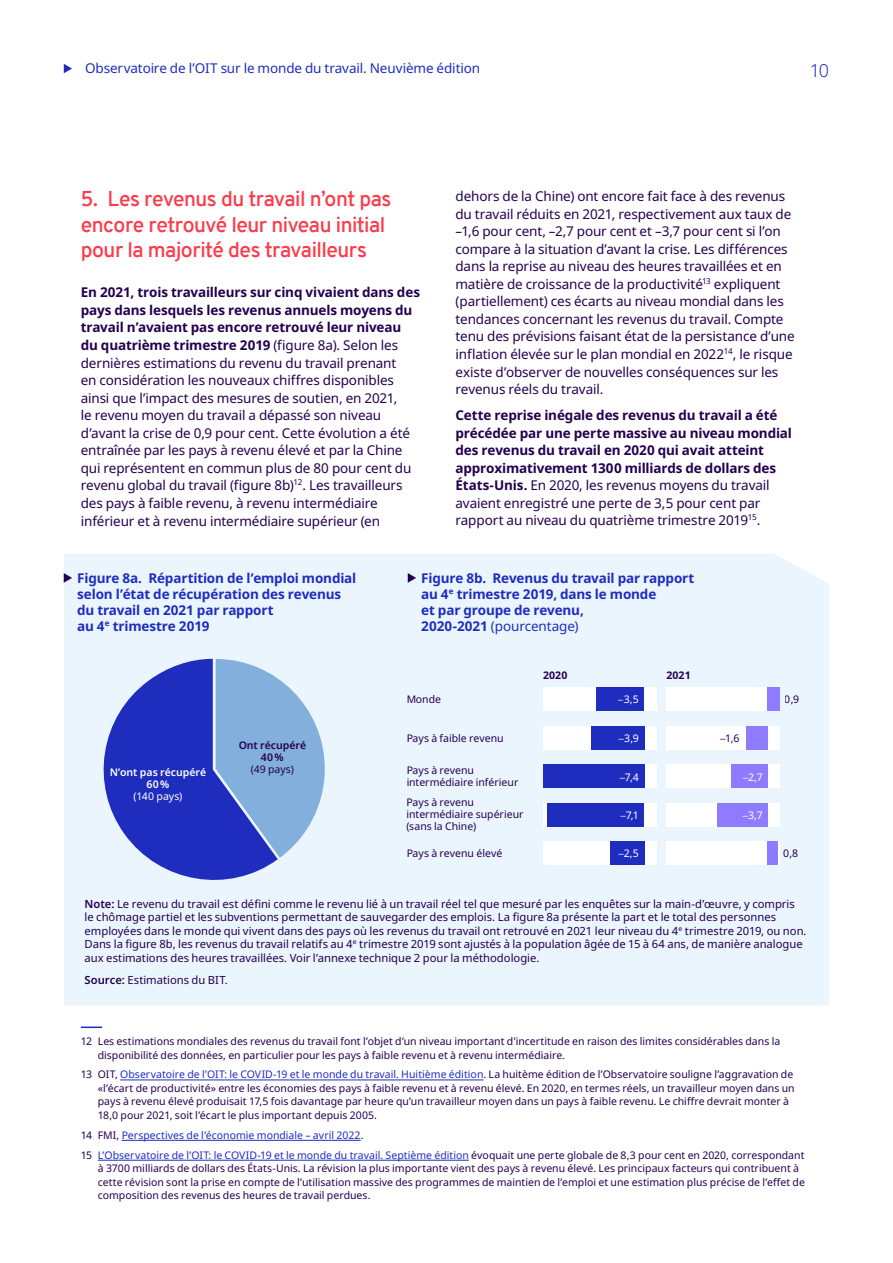
<style>
.page{position:relative;width:893px;height:1263px;background:#fff}
.page>*{position:absolute;margin:0;border:0;box-sizing:border-box;transform-origin:0 0}
.t1{font:600 21px/25.5px "Overpass";letter-spacing:-.025em;color:#fa3c4b}
.t2{font:300 18px "Noto Sans";color:#1e2dbe}
.t3{font:13.5px/17.5px "Noto Sans";letter-spacing:-.01em;color:#230050}
.t4{font:700 13.5px/17.5px "Noto Sans";letter-spacing:-.01em;color:#230050}
.t5{font:700 13.5px/16.2px "Noto Sans";letter-spacing:-.01em;color:#1e2dbe}
.t6{font:13.5px "Noto Sans";letter-spacing:-.01em;color:#1e2dbe}
.t7{font:11.25px/13.5px "Noto Sans";color:#230050}
.t8{font:10.5px/13.5px "Noto Sans";color:#230050}
.t9{font:10.5px/20px "Noto Sans";color:#1e2dbe}
.t10{font:10.5px "Noto Sans";letter-spacing:.005em;color:#fff}
.t11{font:600 10.5px/12px "Noto Sans";color:#fff;text-align:center}
.t12{font:600 10.5px/12px "Noto Sans";color:#230050;text-align:center}
.t13{font:700 10.5px "Noto Sans";letter-spacing:.015em;color:#230050}
.s1{font-weight:700}
.s2{font-weight:400}
.s3{font-family:"Myriad Pro"}
.s4{font-weight:600}
.s5{color:#1e2dbe}
.s6{color:#230050}
</style>
<div class="page">
<svg style="left:64px;top:64px;width:8px;height:9px"></svg>
<hr style="left:81px;top:1026px;width:21px;height:2px;background:#1e2dbe">
<hr style="left:120px;top:1080px;width:363px;height:1px;background:#1e2dbe">
<hr style="left:122px;top:1140px;width:239px;height:1px;background:#1e2dbe">
<hr style="left:98px;top:1160px;width:371px;height:1px;background:#1e2dbe">
<div style="left:64px;top:554px;width:765px;height:451px;background:#ebf5fd"></div>
<svg style="left:89px;top:659px;width:236px;height:236px;background:#7a90da"></svg>
<div style="left:543px;top:687px;width:113px;height:24px;background:#fff"></div>
<div style="left:596px;top:687px;width:48px;height:24px;background:#1e2dbe"></div>
<div style="left:666px;top:687px;width:114px;height:24px;background:#fff"></div>
<div style="left:767px;top:687px;width:13px;height:24px;background:#8e7bff"></div>
<div style="left:543px;top:726px;width:113px;height:23px;background:#fff"></div>
<div style="left:591px;top:726px;width:53px;height:23px;background:#1e2dbe"></div>
<div style="left:666px;top:726px;width:114px;height:23px;background:#fff"></div>
<div style="left:746px;top:726px;width:21px;height:23px;background:#8e7bff"></div>
<div style="left:543px;top:764px;width:113px;height:24px;background:#fff"></div>
<div style="left:543px;top:764px;width:101px;height:24px;background:#1e2dbe"></div>
<div style="left:666px;top:764px;width:114px;height:24px;background:#fff"></div>
<div style="left:731px;top:764px;width:36px;height:24px;background:#8e7bff"></div>
<div style="left:543px;top:803px;width:113px;height:23px;background:#fff"></div>
<div style="left:547px;top:803px;width:97px;height:23px;background:#1e2dbe"></div>
<div style="left:666px;top:803px;width:114px;height:23px;background:#fff"></div>
<div style="left:717px;top:803px;width:50px;height:23px;background:#8e7bff"></div>
<div style="left:543px;top:841px;width:113px;height:23px;background:#fff"></div>
<div style="left:610px;top:841px;width:34px;height:23px;background:#1e2dbe"></div>
<div style="left:666px;top:841px;width:114px;height:23px;background:#fff"></div>
<div style="left:767px;top:841px;width:11px;height:23px;background:#8e7bff"></div>
<svg style="left:64px;top:573px;width:8px;height:10px"></svg>
<svg style="left:408px;top:573px;width:8px;height:10px"></svg>
<p class="t6" style="left:85px;top:59px;width:397px">Observatoire de l’OIT sur le monde du travail. Neuvième édition</p>
<h2 class="t2" style="left:810px;top:57px;width:21px">10</h2>
<h1 class="t1" style="left:81px;top:186px;width:312px">5. Les revenus du travail n’ont pas encore retrouvé leur niveau initial pour la majorité des travailleurs</h1>
<p class="t3" style="left:81px;top:284px;width:341px"><span class="s1">En 2021, trois travailleurs sur cinq vivaient dans des pays dans lesquels les revenus annuels moyens du travail n’avaient pas encore retrouvé leur niveau du quatrième trimestre 2019</span> (figure 8a). Selon les dernières estimations du revenu du travail prenant<br>en considération les nouveaux chiffres disponibles ainsi que l’impact des mesures de soutien, en 2021,<br>le revenu moyen du travail a dépassé son niveau d’avant la crise de 0,9 pour cent. Cette évolution a été entraînée par les pays à revenu élevé et par la Chine qui représentent en commun plus de 80 pour cent du revenu global du travail (figure 8b)<sup>12</sup>. Les travailleurs des pays à faible revenu, à revenu intermédiaire inférieur et à revenu intermédiaire supérieur (en</p>
<p class="t3" style="left:455px;top:188px;width:341px">dehors de la Chine) ont encore fait face à des revenus du travail réduits en 2021, respectivement aux taux de –1,6 pour cent, –2,7 pour cent et –3,7 pour cent si l’on compare à la situation d’avant la crise. Les différences dans la reprise au niveau des heures travaillées et en matière de croissance de la productivité<sup>13</sup> expliquent (partiellement) ces écarts au niveau mondial dans les tendances concernant les revenus du travail. Compte tenu des prévisions faisant état de la persistance d’une inflation élevée sur le plan mondial en 2022<sup>14</sup>, le risque existe d’observer de nouvelles conséquences sur les revenus réels du travail.</p>
<p class="t4" style="left:455px;top:407px;width:338px">Cette reprise inégale des revenus du travail a été précédée par une perte massive au niveau mondial des revenus du travail en 2020 qui avait atteint approximativement 1300 milliards de dollars des États-Unis. <span class="s2">En 2020, les revenus moyens du travail avaient enregistré une perte de 3,5 pour cent par rapport au niveau du quatrième trimestre 2019</span><sup>15</sup><span class="s2">.</span></p>
<p class="t5" style="left:77px;top:570px;width:281px">Figure 8a. Répartition de l’emploi mondial selon l’état de récupération des revenus du travail en 2021 par rapport<br>au 4<sup>e</sup> trimestre 2019</p>
<p class="t5" style="left:421px;top:570px;width:275px">Figure 8b. Revenus du travail par rapport au 4<sup>e</sup> trimestre 2019, dans le monde<br>et par groupe de revenu,<br>2020-2021 <span class="s2">(pourcentage)</span></p>
<p class="t11" style="left:110px;top:766px;width:98px">N’ont pas récupéré<br>60 %</p>
<p class="t10" style="left:134px;top:789px;width:50px">(140 pays)</p>
<p class="t12" style="left:238px;top:740px;width:69px">Ont récupéré<br>40 %</p>
<p class="t8" style="left:251px;top:763px;width:45px">(49 pays)</p>
<p class="t13" style="left:543px;top:667px;width:26px">2020</p>
<p class="t13" style="left:666px;top:667px;width:26px">2021</p>
<p class="t8" style="left:406px;top:693px;width:36px">Monde</p>
<p class="t10" style="left:618px;top:692px;width:23px"><span class="s3">−</span>3,5</p>
<p class="t8" style="left:785px;top:693px;width:16px">0,9</p>
<p class="t8" style="left:406px;top:732px;width:99px">Pays à faible revenu</p>
<p class="t10" style="left:618px;top:731px;width:22px"><span class="s3">−</span>3,9</p>
<p class="t8" style="left:720px;top:732px;width:21px"><span class="s3">−</span>1,6</p>
<p class="t8" style="left:406px;top:764px;width:113px;line-height:12px">Pays à revenu intermédiaire inférieur</p>
<p class="t10" style="left:619px;top:769px;width:21px"><span class="s3">−</span>7,4</p>
<p class="t10" style="left:742px;top:769px;width:22px"><span class="s3">−</span>2,7</p>
<p class="t8" style="left:406px;top:797px;width:119px;line-height:12px">Pays à revenu intermédiaire supérieur (sans la Chine)</p>
<p class="t10" style="left:620px;top:808px;width:20px"><span class="s3">−</span>7,1</p>
<p class="t10" style="left:742px;top:808px;width:22px"><span class="s3">−</span>3,7</p>
<p class="t8" style="left:406px;top:847px;width:97px">Pays à revenu élevé</p>
<p class="t10" style="left:618px;top:846px;width:22px"><span class="s3">−</span>2,5</p>
<p class="t8" style="left:783px;top:847px;width:17px">0,8</p>
<p class="t7" style="left:85px;top:897px;width:723px"><span class="s4">Note:</span> Le revenu du travail est défini comme le revenu lié à un travail réel tel que mesuré par les enquêtes sur la main-d’œuvre, y compris le chômage partiel et les subventions permettant de sauvegarder des emplois. La figure 8a présente la part et le total des personnes employées dans le monde qui vivent dans des pays où les revenus du travail ont retrouvé en 2021 leur niveau du 4<sup>e</sup> trimestre 2019, ou non.<br>Dans la figure 8b, les revenus du travail relatifs au 4<sup>e</sup> trimestre 2019 sont ajustés à la population âgée de 15 à 64 ans, de manière analogue aux estimations des heures travaillées. Voir l’annexe technique 2 pour la méthodologie.</p>
<p class="t7" style="left:85px;top:973px;width:145px"><span class="s4">Source:</span> Estimations du BIT.</p>
<p class="t8" style="left:98px;top:1035px;width:684px;text-indent:-17px">12 Les estimations mondiales des revenus du travail font l’objet d’un niveau important d’incertitude en raison des limites considérables dans la disponibilité des données, en particulier pour les pays à faible revenu et à revenu intermédiaire.</p>
<p class="t8" style="left:98px;top:1068px;width:698px;text-indent:-17px">13 OIT, <span class="s5">Observatoire de l’OIT: le COVID-19 et le monde du travail. Huitième édition</span>. La huitème édition de l’Observatoire souligne l’aggravation de «l’écart de productivité» entre les économies des pays à faible revenu et à revenu élevé. En 2020, en termes réels, un travailleur moyen dans un pays à revenu élevé produisait 17,5 fois davantage par heure qu’un travailleur moyen dans un pays à faible revenu. Le chiffre devrait monter à 18,0 pour 2021, soit l’écart le plus important depuis 2005.</p>
<p class="t9" style="left:81px;top:1125px;width:725px"><span class="s6">14 FMI,</span> Perspectives de l’économie mondiale – avril 2022<span class="s6">.<br>15</span> L’Observatoire de l’OIT: le COVID-19 et le monde du travail. Septième édition <span class="s6">évoquait une perte globale de 8,3 pour cent en 2020, correspondant</span></p>
<p class="t8" style="left:98px;top:1162px;width:709px">à 3700 milliards de dollars des États-Unis. La révision la plus importante vient des pays à revenu élevé. Les principaux facteurs qui contribuent à cette révision sont la prise en compte de l’utilisation massive des programmes de maintien de l’emploi et une estimation plus précise de l’effet de composition des revenus des heures de travail perdues.</p>
</div>
